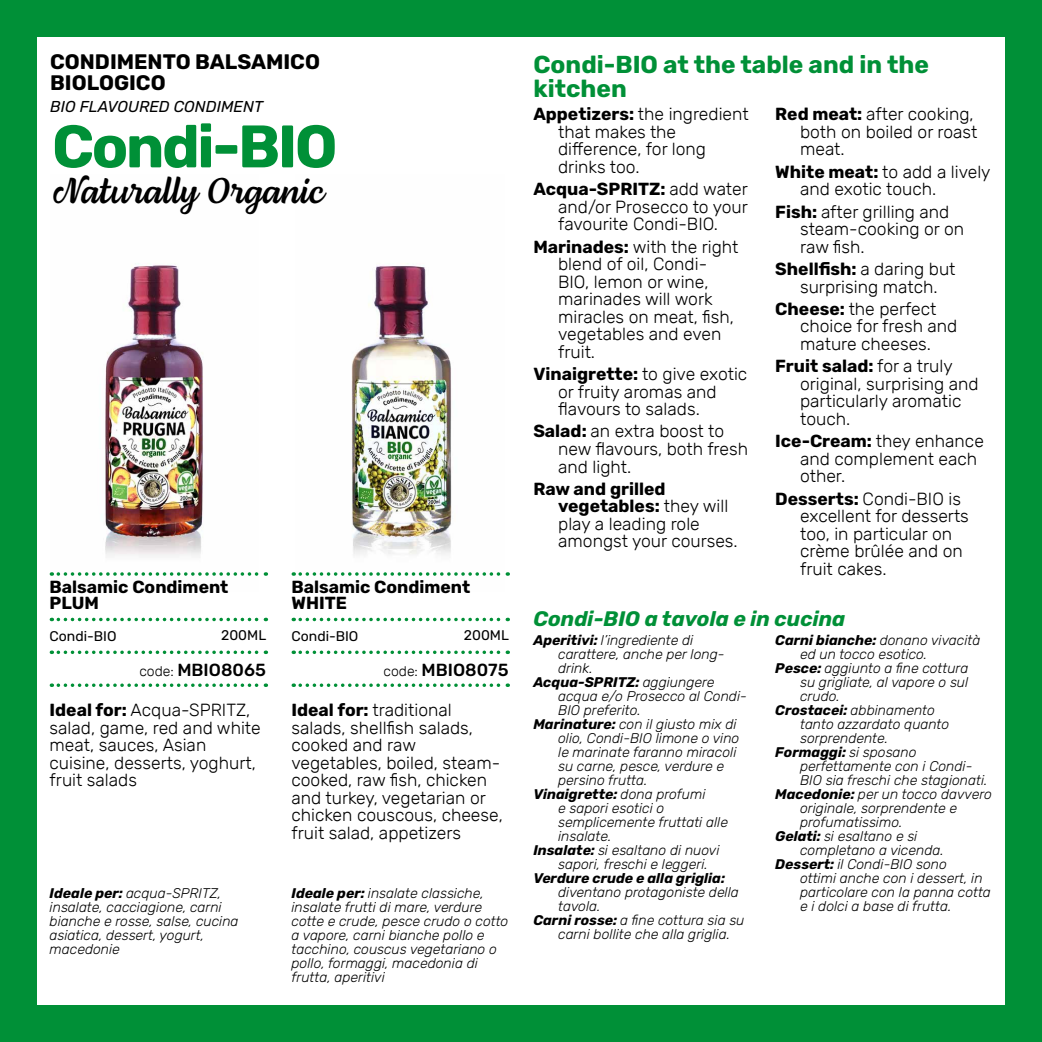
<style>
.page{position:relative;width:1042px;height:1042px;background:#009037}
.page>*{position:absolute;margin:0;border:0;box-sizing:border-box;transform-origin:0 0}
.t1{font:700 59.85px "Rubik";letter-spacing:-.04em;color:#009037}
.t2{font:36.75px "Lemongrass Script";color:#000}
.t3{font:700 24.5px/24.5px "Rubik";color:#009037}
.t4{font:700 21px/21px "Rubik";color:#000}
.t5{font:italic 700 21px "Rubik";color:#009037}
.t6{font:300 17.5px/17.5px "Rubik";color:#000}
.t7{font:700 17.5px/15.8px "Rubik";color:#000}
.t8{font:500 17.5px "Rubik";color:#000}
.t9{font:italic 15.75px "Rubik";color:#000}
.t10{font:italic 300 14px/14px "Rubik";color:#000}
.t11{font:italic 700 14px "Rubik";color:#000}
.t12{font:14px "Rubik";color:#000}
.s1{font-weight:300;font-size:14px}
.s2{font-weight:700}
.s3{font-weight:300}
</style>
<div class="page">
<div style="left:37px;top:37px;width:968px;height:968px;background:#fff"></div>
<img style="left:298px;top:265px;width:154px;height:311px">
<img style="left:50px;top:263px;width:154px;height:313px">
<svg style="left:58px;top:572px;width:208px;height:4px"></svg>
<svg style="left:58px;top:618px;width:208px;height:3px"></svg>
<svg style="left:58px;top:650px;width:208px;height:4px"></svg>
<svg style="left:58px;top:683px;width:208px;height:4px"></svg>
<svg style="left:300px;top:572px;width:208px;height:4px"></svg>
<svg style="left:300px;top:618px;width:208px;height:3px"></svg>
<svg style="left:300px;top:650px;width:208px;height:4px"></svg>
<svg style="left:300px;top:683px;width:208px;height:4px"></svg>
<p class="t4" style="left:50px;top:52px;width:271px">CONDIMENTO BALSAMICO<br>BIOLOGICO</p>
<p class="t9" style="left:50px;top:98px;width:214px">BIO FLAVOURED CONDIMENT</p>
<h1 class="t1" style="left:52px;top:112px;width:287px">Condi-BIO</h1>
<h2 class="t2" style="left:52px;top:169px;width:273px">Naturally Organic</h2>
<p class="t7" style="left:50px;top:579px;width:180px">Balsamic Condiment<br>PLUM</p>
<p class="t7" style="left:291px;top:579px;width:180px">Balsamic Condiment<br>WHITE</p>
<p class="t12" style="left:221px;top:628px;width:46px">200ML</p>
<p class="t12" style="left:464px;top:628px;width:46px">200ML</p>
<p class="t12" style="left:50px;top:628px;width:68px">Condi-BIO</p>
<p class="t12" style="left:291px;top:628px;width:68px">Condi-BIO</p>
<p class="t8" style="left:139px;top:660px;width:128px"><span class="s1">code:</span> MBIO8065</p>
<p class="t8" style="left:383px;top:660px;width:126px"><span class="s1">code:</span> MBIO8075</p>
<p class="t6" style="left:50px;top:701px;width:213px"><span class="s2">Ideal for:</span> Acqua-SPRITZ, salad, game, red and white meat, sauces, Asian cuisine, desserts, yoghurt, fruit salads</p>
<p class="t6" style="left:291px;top:701px;width:213px"><span class="s2">Ideal for:</span> traditional salads, shellfish salads, cooked and raw vegetables, boiled, steam&shy;cooked, raw fish, chicken and turkey, vegetarian or chicken couscous, cheese, fruit salad, appetizers</p>
<p class="t10" style="left:50px;top:886px;width:190px"><span class="s2">Ideale per:</span> acqua-SPRITZ, insalate, cacciagione, carni bianche e rosse, salse, cucina asiatica, dessert, yogurt, macedonie</p>
<p class="t10" style="left:291px;top:886px;width:218px"><span class="s2">Ideale per:</span> insalate classiche, insalate frutti di mare, verdure cotte e crude, pesce crudo o cotto a vapore, carni bianche pollo e tacchino, couscus vegetariano o pollo, formaggi, macedonia di frutta, aperitivi</p>
<h3 class="t3" style="left:533px;top:53px;width:397px">Condi-BIO at the table and in the kitchen</h3>
<p class="t6" style="left:800px;top:106px;width:179px;text-indent:-25px"><span class="s2">Red meat:</span> after cooking, both on boiled or roast meat.</p>
<p class="t6" style="left:800px;top:163px;width:192px;text-indent:-25px"><span class="s2">White meat:</span> to add a lively and exotic touch.</p>
<p class="t6" style="left:800px;top:203px;width:166px;text-indent:-25px"><span class="s2">Fish:</span> after grilling and steam-cooking or on raw fish.</p>
<p class="t6" style="left:775px;top:261px;width:182px;text-align:center"><span class="s2">Shellfish:</span> a daring but surprising match.</p>
<p class="t6" style="left:800px;top:301px;width:159px;text-indent:-25px"><span class="s2">Cheese:</span> the perfect choice for fresh and mature cheeses.</p>
<p class="t6" style="left:800px;top:358px;width:180px;text-indent:-25px"><span class="s2">Fruit salad:</span> for a truly original, surprising and particularly aromatic touch.</p>
<p class="t6" style="left:800px;top:433px;width:185px;text-indent:-25px"><span class="s2">Ice-Cream:</span> they enhance and complement each other.</p>
<p class="t6" style="left:800px;top:490px;width:170px;text-indent:-25px"><span class="s2">Desserts:</span> Condi-BIO is excellent for desserts too, in particular on crème brûlée and on fruit cakes.</p>
<p class="t5" style="left:533px;top:607px;width:313px">Condi-BIO a tavola e in cucina</p>
<p class="t10" style="left:775px;top:633px;width:207px"><span class="s2">Carni bianche:</span> donano vivacità</p>
<p class="t10" style="left:800px;top:647px;width:129px">ed un tocco esotico.</p>
<p class="t10" style="left:775px;top:661px;width:194px"><span class="s2">Pesce:</span> aggiunto a fine cottura</p>
<p class="t10" style="left:800px;top:675px;width:170px">su grigliate, al vapore o sul</p>
<p class="t10" style="left:800px;top:689px;width:41px">crudo.</p>
<p class="t10" style="left:775px;top:703px;width:161px"><span class="s2">Crostacei:</span> abbinamento</p>
<p class="t10" style="left:800px;top:717px;width:151px">tanto azzardato quanto</p>
<p class="t10" style="left:800px;top:731px;width:89px">sorprendente.</p>
<p class="t11" style="left:775px;top:744px;width:143px">Formaggi: <span class="s3">si sposano</span></p>
<p class="t10" style="left:800px;top:759px;width:174px">perfettamente con i Condi-</p>
<p class="t10" style="left:800px;top:773px;width:189px">BIO sia freschi che stagionati.</p>
<p class="t10" style="left:775px;top:787px;width:218px"><span class="s2">Macedonie:</span> per un tocco davvero</p>
<p class="t10" style="left:800px;top:801px;width:159px">originale, sorprendente e</p>
<p class="t10" style="left:800px;top:815px;width:104px">profumatissimo.</p>
<p class="t10" style="left:775px;top:829px;width:144px"><span class="s2">Gelati:</span> si esaltano e si</p>
<p class="t10" style="left:800px;top:843px;width:145px">completano a vicenda.</p>
<p class="t10" style="left:775px;top:857px;width:173px"><span class="s2">Dessert:</span> il Condi-BIO sono</p>
<p class="t10" style="left:800px;top:871px;width:184px">ottimi anche con i dessert, in</p>
<p class="t10" style="left:800px;top:885px;width:192px">particolare con la panna cotta</p>
<p class="t10" style="left:800px;top:899px;width:153px">e i dolci a base di frutta.</p>
<p class="t6" style="left:558px;top:106px;width:192px;text-indent:-25px"><span class="s2">Appetizers:</span> the ingredient that makes the difference, for long drinks too.</p>
<p class="t6" style="left:558px;top:181px;width:191px;text-align:justify;text-indent:-25px"><span class="s2">Acqua-SPRITZ:</span> add water and/or Prosecco to your favourite Condi-BIO.</p>
<p class="t6" style="left:558px;top:238px;width:182px;text-indent:-25px"><span class="s2">Marinades:</span> with the right blend of oil, Condi-<br>BIO, lemon or wine, marinades will work miracles on meat, fish, vegetables and even fruit.</p>
<p class="t6" style="left:558px;top:366px;width:191px;text-indent:-25px"><span class="s2">Vinaigrette:</span> to give exotic or fruity aromas and flavours to salads.</p>
<p class="t6" style="left:558px;top:423px;width:191px;text-indent:-25px"><span class="s2">Salad:</span> an extra boost to new flavours, both fresh and light.</p>
<p class="t6" style="left:558px;top:480px;width:181px;text-indent:-25px"><span class="s2">Raw and grilled vegetables:</span> they will play a leading role amongst your courses.</p>
<p class="t10" style="left:533px;top:633px;width:162px"><span class="s2">Aperitivi:</span> l’ingrediente di</p>
<p class="t10" style="left:558px;top:647px;width:168px">carattere, anche per long-</p>
<p class="t10" style="left:558px;top:661px;width:36px">drink.</p>
<p class="t11" style="left:533px;top:674px;width:183px">Acqua-SPRITZ: <span class="s3">aggiungere</span></p>
<p class="t10" style="left:558px;top:689px;width:190px">acqua e/o Prosecco al Condi-</p>
<p class="t10" style="left:558px;top:703px;width:84px">BIO preferito.</p>
<p class="t10" style="left:533px;top:717px;width:205px"><span class="s2">Marinature:</span> con il giusto mix di</p>
<p class="t10" style="left:558px;top:731px;width:183px">olio, Condi-BIO limone o vino</p>
<p class="t10" style="left:558px;top:745px;width:180px">le marinate faranno miracoli</p>
<p class="t10" style="left:558px;top:759px;width:167px">su carne, pesce, verdure e</p>
<p class="t10" style="left:558px;top:773px;width:91px">persino frutta.</p>
<p class="t11" style="left:533px;top:786px;width:174px">Vinaigrette: <span class="s3">dona profumi</span></p>
<p class="t10" style="left:558px;top:801px;width:108px">e sapori esotici o</p>
<p class="t10" style="left:558px;top:815px;width:171px">semplicemente fruttati alle</p>
<p class="t10" style="left:558px;top:829px;width:55px">insalate.</p>
<p class="t10" style="left:533px;top:843px;width:188px"><span class="s2">Insalate:</span> si esaltano di nuovi</p>
<p class="t10" style="left:558px;top:857px;width:151px">sapori, freschi e leggeri.</p>
<p class="t11" style="left:533px;top:870px;width:193px">Verdure crude e alla griglia:</p>
<p class="t10" style="left:558px;top:885px;width:182px">diventano protagoniste della</p>
<p class="t10" style="left:558px;top:899px;width:44px">tavola.</p>
<p class="t10" style="left:533px;top:913px;width:213px"><span class="s2">Carni rosse:</span> a fine cottura sia su</p>
<p class="t10" style="left:558px;top:927px;width:173px">carni bollite che alla griglia.</p>
</div>
